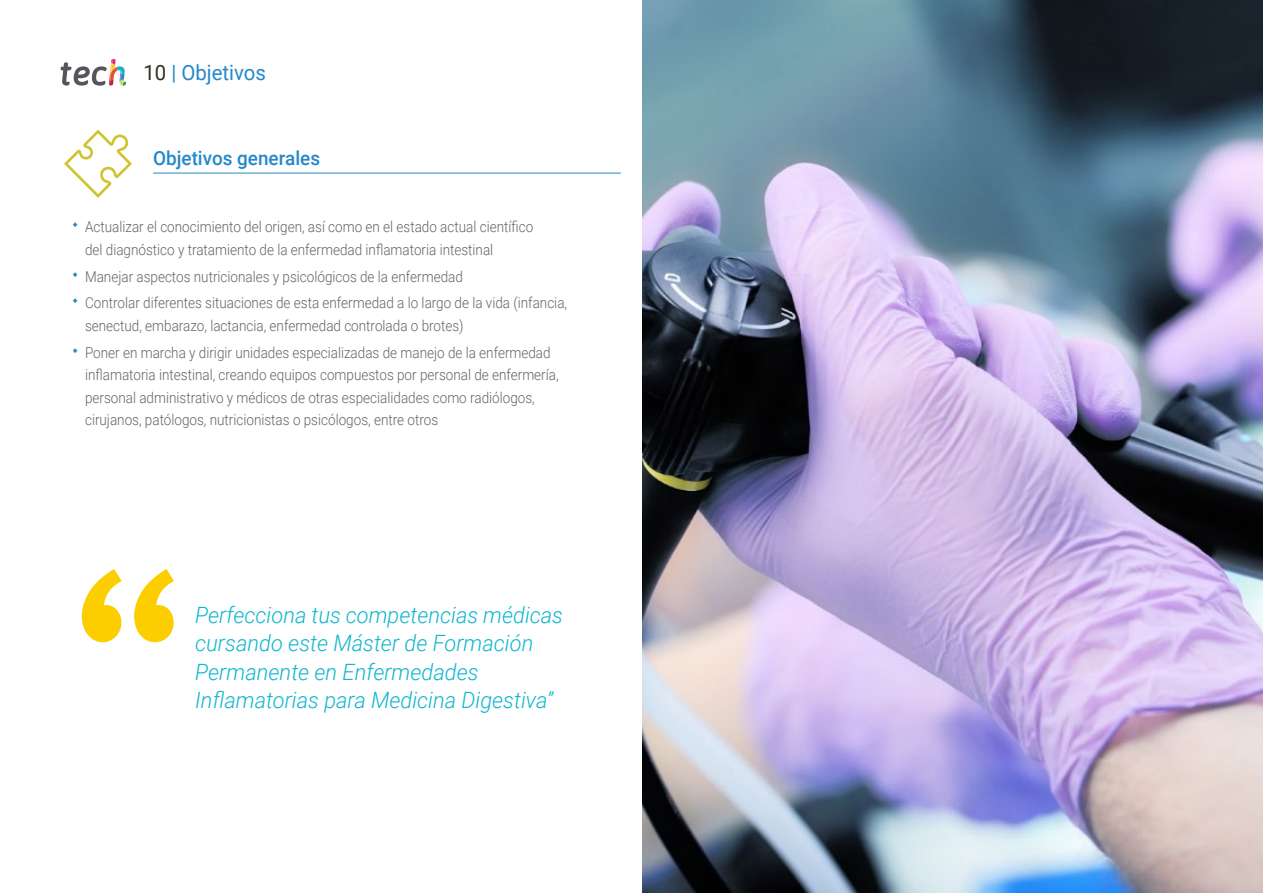
<style>
.page{position:relative;width:1263px;height:893px;background:#fff}
.page>*{position:absolute;margin:0;border:0;box-sizing:border-box;transform-origin:0 0}
.t1{font:italic 300 22.5px/28.5px "Roboto";color:#0fb6cf}
.t2{font:21px "Roboto";color:#2488c9}
.t3{font:500 19.5px "Roboto";color:#2488c9}
.t4{font:300 15px/22.5px "Roboto";color:#61646a;scale:.9 1}
.s1{color:#312e20}
</style>
<div class="page">
<hr style="left:153px;top:173px;width:468px;height:1px;background:#2488c9">
<svg style="left:64px;top:130px;width:68px;height:68px"></svg>
<img style="left:642px;top:0;width:621px;height:893px">
<svg style="left:61px;top:59px;width:65px;height:27px"></svg>
<svg style="left:82px;top:569px;width:92px;height:73px"></svg>
<h2 class="t2" style="left:144px;top:57px;width:124px"><span class="s1">10</span> | Objetivos</h2>
<h3 class="t3" style="left:153px;top:144px;width:169px">Objetivos generales</h3>
<p class="t4" style="left:85px;top:215px;width:499px">Actualizar el conocimiento del origen, así como en el estado actual científico del diagnóstico y tratamiento de la enfermedad inflamatoria intestinal</p>
<p class="t4" style="left:85px;top:262px;width:537px;line-height:26.7px">Manejar aspectos nutricionales y psicológicos de la enfermedad<br>Controlar diferentes situaciones de esta enfermedad a lo largo de la vida (infancia,</p>
<p class="t4" style="left:85px;top:312px;width:519px;line-height:26.7px">senectud, embarazo, lactancia, enfermedad controlada o brotes)<br>Poner en marcha y dirigir unidades especializadas de manejo de la enfermedad</p>
<p class="t4" style="left:85px;top:363px;width:528px">inflamatoria intestinal, creando equipos compuestos por personal de enfermería, personal administrativo y médicos de otras especialidades como radiólogos, cirujanos, patólogos, nutricionistas o psicólogos, entre otros</p>
<h1 class="t1" style="left:195px;top:599px;width:369px">Perfecciona tus competencias médicas cursando este Máster de Formación Permanente en Enfermedades Inflamatorias para Medicina Digestiva”</h1>
</div>
